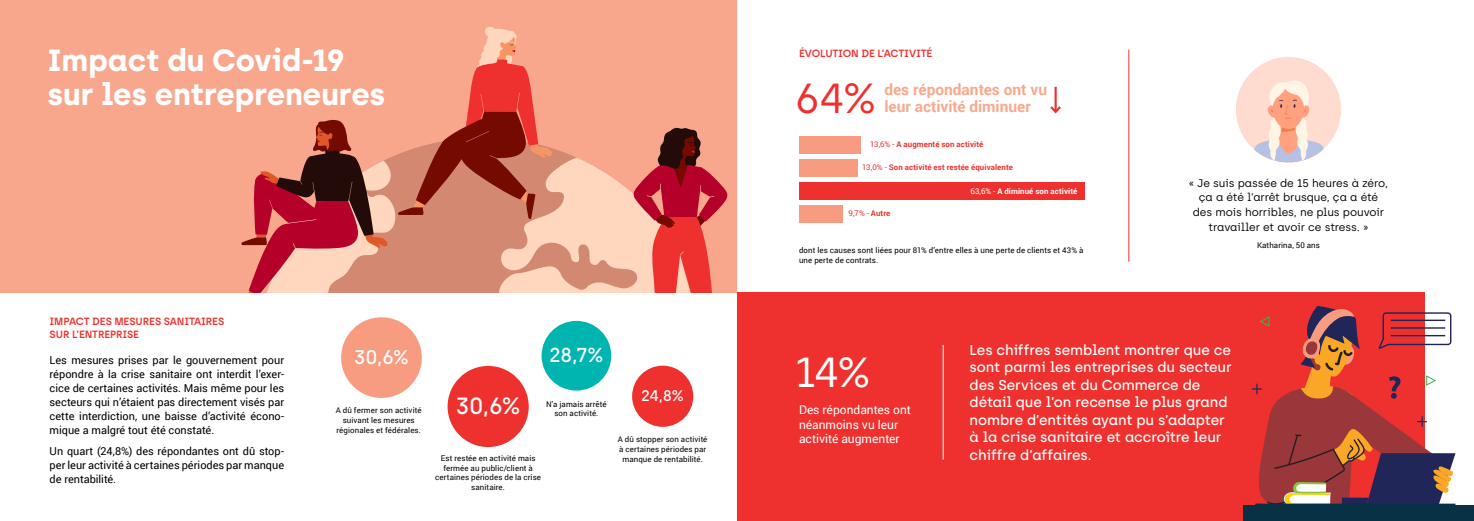
<style>
.page{position:relative;width:1474px;height:521px;background:#fff}
.page>*{position:absolute;margin:0;border:0;box-sizing:border-box;transform-origin:0 0}
.t1{font:42px "Archia";color:#ee312e}
.t2{font:42px "Archia";color:#fff}
.t3{font:700 30.62px/34.1px "Archia";letter-spacing:-.005em;color:#fff}
.t4{font:500 23.45px "Archia";color:#fff}
.t5{font:500 20.12px "Archia";color:#fff}
.t6{font:500 19.69px "Archia";color:#fff}
.t7{font:700 15.49px "Roboto";color:#f8a88d}
.t8{font:500 15.31px "Archia";color:#fff}
.t9{font:500 14.26px/17.4px "Archia";letter-spacing:-.01em;color:#fff}
.t10{font:11.99px/14.7px "Roboto";color:#fff}
.t11{font:11.11px/14.5px "Archia";letter-spacing:-.015em;color:#000;text-align:center}
.t12{font:10.94px/14px "Roboto";color:#000;text-align:justify}
.t13{font:600 10.5px/12.6px "Archia";letter-spacing:-.015em;color:#ee312e}
.t14{font:7.88px/9.6px "Roboto";letter-spacing:.01em;color:#000;text-align:center}
.t15{font:700 7.88px "Roboto";letter-spacing:.01em;color:#ee312e}
.t16{font:700 7.88px "Roboto";letter-spacing:.01em;color:#fff}
.t17{font:7.88px "Roboto";color:#ee312e}
.s1{font-weight:400}
.s2{font-weight:700}
</style>
<div class="page">
<hr style="left:736px;top:0;width:1px;height:521px;background:#ffebdf">
<div style="left:737px;top:293px;width:687px;height:228px;background:#ee312e"></div>
<div style="left:0;top:0;width:737px;height:293px;background:#f8a78d"></div>
<svg style="left:552px;top:158px;width:80px;height:135px;background:#f4c2a9"></svg>
<svg style="left:632px;top:127px;width:96px;height:166px"></svg>
<svg style="left:241px;top:27px;width:311px;height:266px"></svg>
<hr style="left:1128px;top:50px;width:1px;height:212px;background:#ee312e">
<div style="left:632px;top:366px;width:61px;height:61px;background:#ee312e;border-radius:50%"></div>
<div style="left:799px;top:205px;width:43px;height:18px;background:#f79c81"></div>
<div style="left:799px;top:182px;width:285px;height:18px;background:#ee312e"></div>
<div style="left:799px;top:159px;width:58px;height:18px;background:#f79c81"></div>
<div style="left:799px;top:136px;width:61px;height:17px;background:#f79c81"></div>
<hr style="left:1054px;top:87px;width:2px;height:25px;background:#ee312e">
<svg style="left:1050px;top:104px;width:11px;height:10px"></svg>
<div style="left:341px;top:317px;width:81px;height:81px;background:#f79c81;border-radius:50%"></div>
<div style="left:447px;top:366px;width:81px;height:81px;background:#ee312e;border-radius:50%"></div>
<div style="left:541px;top:321px;width:70px;height:70px;background:#00b5af;border-radius:50%"></div>
<div style="left:1235px;top:57px;width:106px;height:105px;background:#ffdccf;border-radius:50%"></div>
<svg style="left:1250px;top:81px;width:74px;height:81px"></svg>
<hr style="left:943px;top:345px;width:1px;height:114px;background:#fff">
<div style="left:1243px;top:505px;width:230px;height:16px;background:#093145"></div>
<svg style="left:1251px;top:306px;width:204px;height:199px"></svg>
<h2 class="t3" style="left:48px;top:42px;width:339px">Impact du Covid-19 sur les entrepreneures</h2>
<h3 class="t13" style="left:50px;top:315px;width:176px">IMPACT DES MESURES SANITAIRES<br>SUR L’ENTREPRISE</h3>
<p class="t12" style="left:50px;top:352px;width:236px">Les mesures prises par le gouvernement pour répondre à la crise sanitaire ont interdit l’exer&shy;cice de certaines activités. Mais même pour les secteurs qui n’étaient pas directement visés par cette interdiction, une baisse d’activité écono&shy;mique a malgré tout été constaté.</p>
<h3 class="t12" style="left:50px;top:444px;width:236px">Un quart (24,8%) des répondantes ont dû stop&shy;per leur activité à certaines périodes par manque de rentabilité.</h3>
<h3 class="t6" style="left:354px;top:345px;width:57px">30,6%</h3>
<p class="t14" style="left:336px;top:405px;width:87px">A dû fermer son activité suivant les mesures régionales et fédérales.</p>
<h3 class="t5" style="left:549px;top:343px;width:56px">28,7%</h3>
<p class="t14" style="left:546px;top:399px;width:62px">N'a jamais arrêté son activité.</p>
<h3 class="t4" style="left:455px;top:392px;width:67px">30,6%</h3>
<p class="t14" style="left:435px;top:453px;width:107px">Est restée en activité mais fermée au public/client à certaines périodes de la crise sanitaire.</p>
<h3 class="t8" style="left:641px;top:387px;width:44px">24,8%</h3>
<p class="t14" style="left:618px;top:434px;width:91px">A dû stopper son activité à certaines périodes par manque de rentabilité.</p>
<h3 class="t13" style="left:799px;top:47px;width:135px">ÉVOLUTION DE L’ACTIVITÉ</h3>
<h1 class="t1" style="left:794px;top:74px;width:84px">64%</h1>
<h3 class="t7" style="left:884px;top:78px;width:164px">des répondantes ont vu</h3>
<h3 class="t7" style="left:884px;top:96px;width:148px">leur activité diminuer</h3>
<p class="t15" style="left:870px;top:139px;width:114px"><span class="s1">13,6% -</span> A augmenté son activité</p>
<p class="t15" style="left:862px;top:162px;width:152px"><span class="s1">13,0% -</span> Son activité est restée équivalente</p>
<p class="t17" style="left:848px;top:208px;width:43px">9,7% - <span class="s2">Autre</span></p>
<p class="t16" style="left:970px;top:185px;width:108px"><span class="s1">63,6% -</span> A diminué son activité</p>
<p class="t14" style="left:799px;top:245px;width:286px;text-align:left">dont les causes sont liées pour 81% d’entre elles à une perte de clients et 43% à une perte de contrats.</p>
<h3 class="t11" style="left:1188px;top:176px;width:201px">« Je suis passée de 15 heures à zéro, ça a été l’arrêt brusque, ça a été des mois horribles, ne plus pouvoir travailler et avoir ce stress. »</h3>
<p class="t14" style="left:1256px;top:240px;width:64px">Katharina, 50 ans</p>
<h1 class="t2" style="left:794px;top:348px;width:79px">14%</h1>
<h3 class="t10" style="left:799px;top:402px;width:113px">Des répondantes ont néanmoins vu leur activité augmenter</h3>
<p class="t9" style="left:969px;top:341px;width:264px">Les chiffres semblent montrer que ce sont parmi les entreprises du secteur des Services et du Commerce de détail que l’on recense le plus grand nombre d’entités ayant pu s’adapter à la crise sanitaire et accroître leur chiffre d’affaires.</p>
</div>
